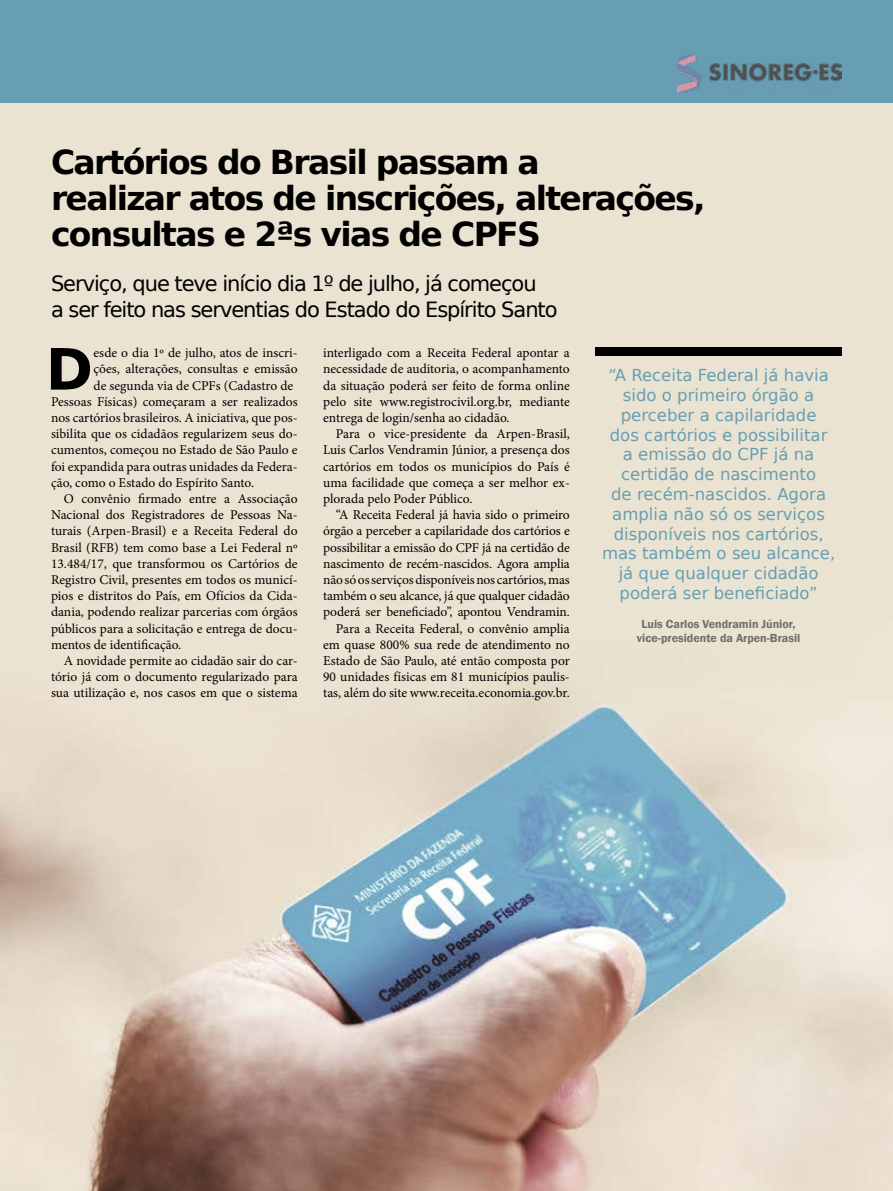
<style>
.page{position:relative;width:893px;height:1191px;background:#fff}
.page>*{position:absolute;margin:0;border:0;box-sizing:border-box;transform-origin:0 0}
.t1{font:700 57px "Bitstream Vera Sans";color:#000}
.t2{font:700 33px/36px "Bitstream Vera Sans";letter-spacing:-.05em;color:#000}
.t3{font:21px/25.2px "Bitstream Vera Sans";letter-spacing:-.05em;color:#000}
.t4{font:16.5px/19.8px "Bitstream Vera Sans";color:#679eb3;text-align:center}
.t5{font:13.5px/16.2px "Minion Pro";color:#000;text-align:justify}
.t6{font:600 12px/14.4px "Franklin Gothic";color:#706f6f;text-align:center}
</style>
<div class="page">
<img style="left:0;top:102px;width:893px;height:1089px">
<div style="left:0;top:0;width:893px;height:102px;background:#679eb3"></div>
<img style="left:678px;top:54px;width:164px;height:38px">
<div style="left:595px;top:347px;width:247px;height:9px;background:#000"></div>
<h2 class="t2" style="left:51px;top:144px;width:656px">Cartórios do Brasil passam a<br>realizar atos de inscrições, alterações, consultas e 2ªs vias de CPFS</h2>
<h3 class="t3" style="left:51px;top:271px;width:508px">Serviço, que teve início dia 1º de julho, já começou<br>a ser feito nas serventias do Estado do Espírito Santo</h3>
<p class="t5" style="left:94px;top:345px;width:206px">esde o dia 1º de julho, atos de inscri-</p>
<p class="t5" style="left:94px;top:361px;width:206px">ções, alterações, consultas e emissão</p>
<p class="t5" style="left:94px;top:377px;width:201px">de segunda via de CPFs (Cadastro de</p>
<p class="t5" style="left:51px;top:393px;width:248px">Pessoas Físicas) começaram a ser realizados</p>
<p class="t5" style="left:51px;top:409px;width:248px">nos cartórios brasileiros. A iniciativa, que pos-</p>
<p class="t5" style="left:51px;top:426px;width:248px">sibilita que os cidadãos regularizem seus do-</p>
<p class="t5" style="left:51px;top:442px;width:248px">cumentos, começou no Estado de São Paulo e</p>
<p class="t5" style="left:51px;top:458px;width:248px">foi expandida para outras unidades da Federa-</p>
<p class="t5" style="left:51px;top:474px;width:205px">ção, como o Estado do Espírito Santo.</p>
<p class="t5" style="left:64px;top:490px;width:235px">O convênio firmado entre a Associação</p>
<p class="t5" style="left:51px;top:507px;width:248px">Nacional dos Registradores de Pessoas Na-</p>
<p class="t5" style="left:51px;top:523px;width:248px">turais (Arpen-Brasil) e a Receita Federal do</p>
<p class="t5" style="left:51px;top:539px;width:248px">Brasil (RFB) tem como base a Lei Federal nº</p>
<p class="t5" style="left:51px;top:555px;width:248px">13.484/17, que transformou os Cartórios de</p>
<p class="t5" style="left:51px;top:571px;width:248px">Registro Civil, presentes em todos os municí-</p>
<p class="t5" style="left:51px;top:588px;width:248px">pios e distritos do País, em Ofícios da Cida-</p>
<p class="t5" style="left:51px;top:604px;width:248px">dania, podendo realizar parcerias com órgãos</p>
<p class="t5" style="left:51px;top:620px;width:248px">públicos para a solicitação e entrega de docu-</p>
<p class="t5" style="left:51px;top:636px;width:132px">mentos de identificação.</p>
<p class="t5" style="left:64px;top:652px;width:235px">A novidade permite ao cidadão sair do car-</p>
<p class="t5" style="left:51px;top:669px;width:248px">tório já com o documento regularizado para</p>
<p class="t5" style="left:51px;top:685px;width:248px">sua utilização e, nos casos em que o sistema</p>
<p class="t5" style="left:323px;top:345px;width:248px">interligado com a Receita Federal apontar a necessidade de auditoria, o acompanhamento da situação poderá ser feito de forma online pelo site www.registrocivil.org.br, mediante entrega de login/senha ao cidadão.</p>
<p class="t5" style="left:323px;top:426px;width:248px;text-indent:13px">Para o vice-presidente da Arpen-Brasil, Luis Carlos Vendramin Júnior, a presença dos cartórios em todos os municípios do País é uma facilidade que começa a ser melhor ex&shy;plorada pelo Poder Público.</p>
<p class="t5" style="left:323px;top:507px;width:248px;text-align:right">“A Receita Federal já havia sido o primeiro órgão a perceber a capilaridade dos cartórios e possibilitar a emissão do CPF já na certidão de nascimento de recém-nascidos. Agora amplia não só os serviços disponíveis nos cartórios, mas também o seu alcance, já que qualquer cidadão poderá ser beneficiado”, apontou Vendramin.<br>Para a Receita Federal, o convênio amplia em quase 800% sua rede de atendimento no Estado de São Paulo, até então composta por 90 unidades físicas em 81 municípios paulis&shy;tas, além do site www.receita.economia.gov.br.</p>
<h1 class="t1" style="left:46px;top:337px;width:49px">D</h1>
<p class="t4" style="left:602px;top:365px;width:235px">“A Receita Federal já havia sido o primeiro órgão a perceber a capilaridade<br>dos cartórios e possibilitar<br>a emissão do CPF já na certidão de nascimento<br>de recém-nascidos. Agora amplia não só os serviços disponíveis nos cartórios, mas também o seu alcance, já que qualquer cidadão poderá ser beneficiado”</p>
<p class="t6" style="left:637px;top:617px;width:165px">Luis Carlos Vendramin Júnior, vice-presidente da Arpen-Brasil</p>
</div>
